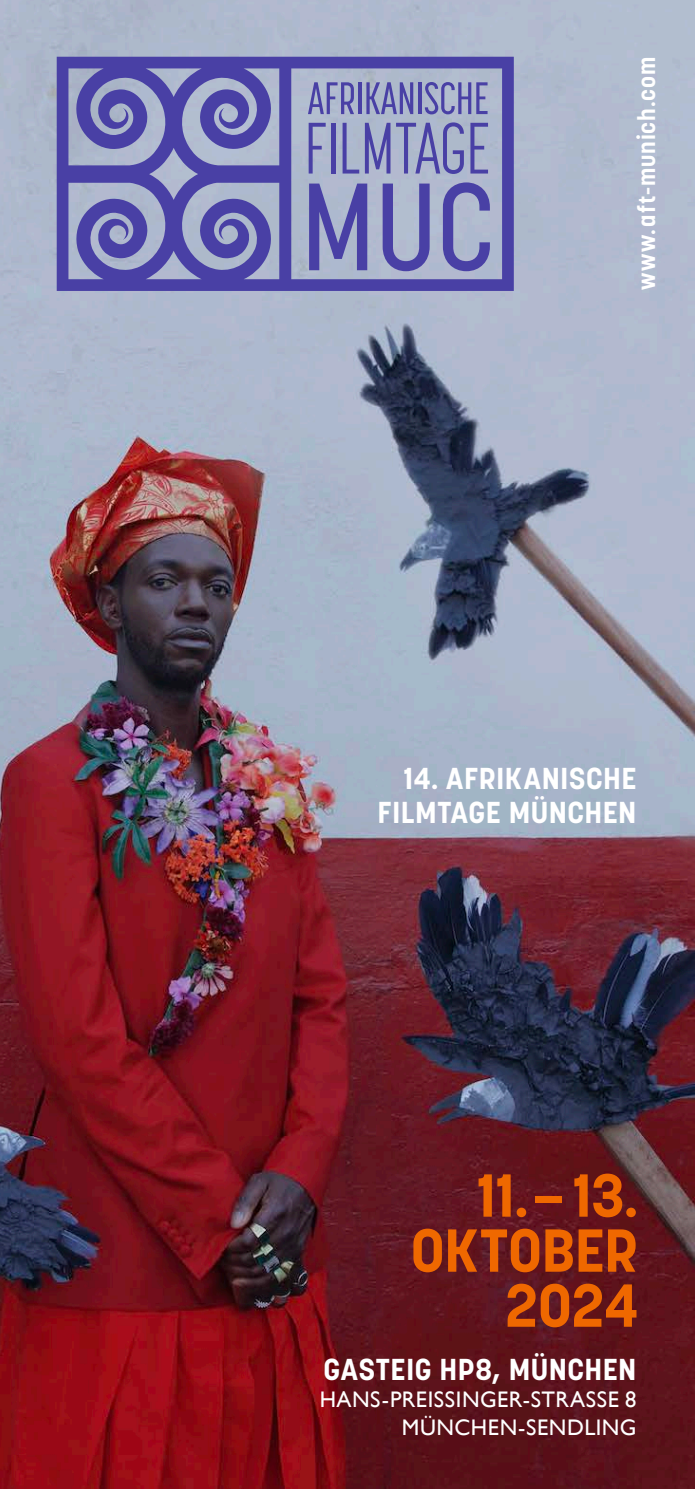
<style>
.page{position:relative;width:695px;height:1489px;background:#fff}
.page>*{position:absolute;margin:0;border:0;box-sizing:border-box;transform-origin:0 0}
.t1{font:700 60px "Korolev";letter-spacing:-.01em;color:#ef6800}
.t2{font:700 30px "Korolev";letter-spacing:.015em;color:#fff}
.t3{font:700 23.75px "Korolev";letter-spacing:.04em;color:#fff}
.t4{font:22.5px "Gill Sans";letter-spacing:.025em;color:#fff}
</style>
<div class="page">
<img style="left:0;top:0;width:694px;height:1488px">
<svg style="left:57px;top:57px;width:456px;height:234px;background:#7d7eb9"></svg>
<p class="t3" style="left:631px;top:290px;width:235px;rotate:-90deg">www.aft-munich.com</p>
<p class="t2" style="left:403px;top:759px;width:234px">14. AFRIKANISCHE</p>
<p class="t2" style="left:377px;top:793px;width:260px">FILMTAGE MÜNCHEN</p>
<p class="t1" style="left:476px;top:1157px;width:163px">11. – 13.</p>
<p class="t1" style="left:410px;top:1212px;width:229px">OKTOBER</p>
<p class="t1" style="left:505px;top:1267px;width:134px">2024</p>
<p class="t2" style="left:323px;top:1349px;width:314px">GASTEIG HP8, MÜNCHEN</p>
<p class="t4" style="left:320px;top:1385px;width:318px">HANS-PREISSINGER-STRASSE 8</p>
<p class="t4" style="left:401px;top:1413px;width:236px">MÜNCHEN-SENDLING</p>
</div>
